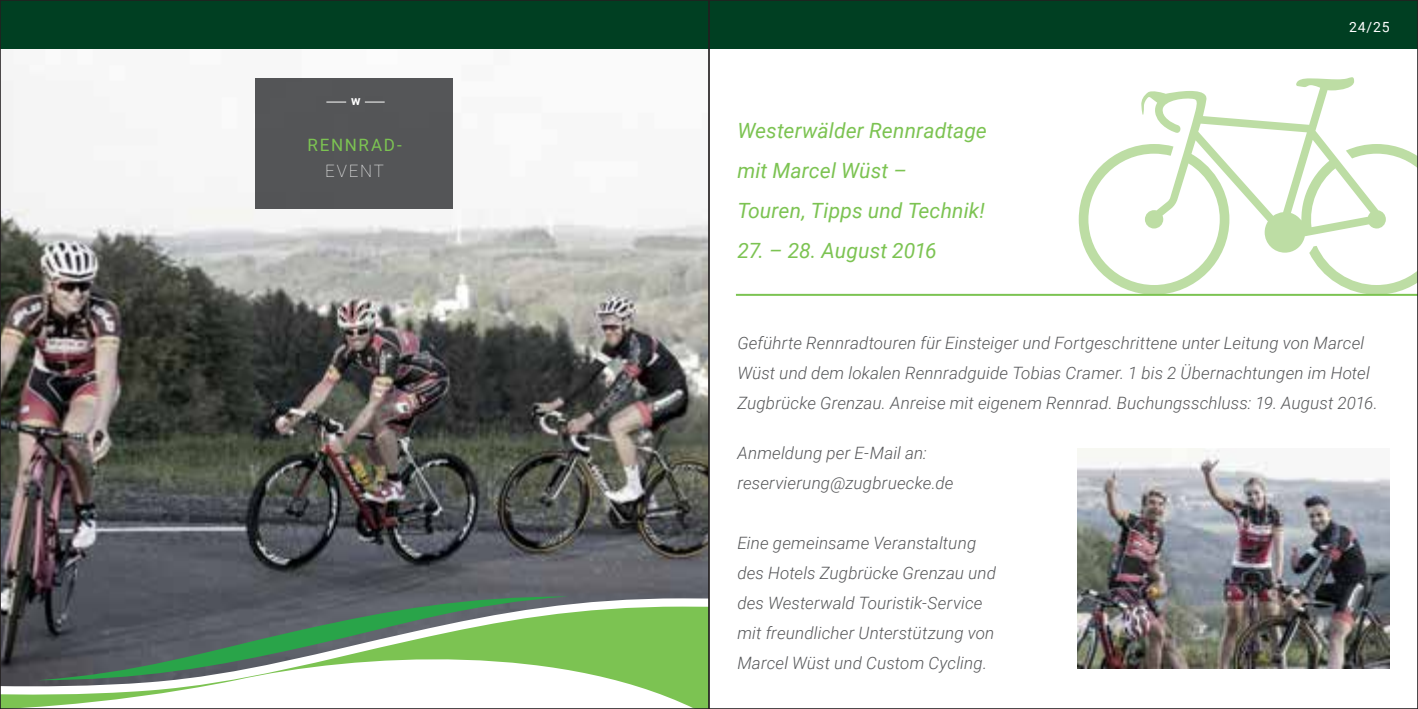
<style>
.page{position:relative;width:1418px;height:709px;background:#fff}
.page>*{position:absolute;margin:0;border:0;box-sizing:border-box;transform-origin:0 0}
.t1{font:italic 21px/40px "Roboto";letter-spacing:.005em;color:#7cc352}
.t2{font:italic 300 17px/30px "Roboto";letter-spacing:.01em;color:#57585a}
.t3{font:17px "Roboto";letter-spacing:.095em;color:#7cc352}
.t4{font:100 17px "Roboto";letter-spacing:.095em;color:#fff}
.t5{font:14px "Roboto";color:#fff}
.t6{font:700 12.8px "Roboto";color:#fff}
</style>
<div class="page">
<svg style="left:1385px;top:144px;width:30px;height:150px"></svg>
<svg style="left:1078px;top:77px;width:307px;height:217px"></svg>
<img style="left:2px;top:48px;width:705px;height:558px">
<svg style="left:38px;top:596px;width:530px;height:10px;background:#515f5f"></svg>
<svg style="left:2px;top:606px;width:705px;height:101px"></svg>
<div style="left:0;top:0;width:1417px;height:48px;background:#003f22"></div>
<img style="left:1077px;top:448px;width:312px;height:220px">
<hr style="left:736px;top:294px;width:681px;height:2px;background:#7cc352">
<div style="left:256px;top:78px;width:197px;height:130px;background:#57585a"></div>
<svg style="left:326px;top:102px;width:20px;height:1px"></svg>
<svg style="left:365px;top:102px;width:19px;height:1px"></svg>
<p class="t6" style="left:351px;top:92px;width:11px">w</p>
<p class="t3" style="left:307px;top:133px;width:96px">RENNRAD-</p>
<p class="t4" style="left:325px;top:159px;width:60px">EVENT</p>
<p class="t1" style="left:737px;top:110px;width:251px">Westerwälder Rennradtage mit Marcel Wüst –<br>Touren, Tipps und Technik!</p>
<p class="t1" style="left:737px;top:230px;width:201px">27. – 28. August 2016</p>
<p class="t5" style="left:1348px;top:17px;width:42px">24/25</p>
<p class="t2" style="left:737px;top:327px;width:642px">Geführte Rennradtouren für Einsteiger und Fortgeschrittene unter Leitung von Marcel<br>Wüst und dem lokalen Rennradguide Tobias Cramer. 1 bis 2 Übernachtungen im Hotel<br>Zugbrücke Grenzau. Anreise mit eigenem Rennrad. Buchungsschluss: 19. August 2016.</p>
<p class="t2" style="left:737px;top:437px;width:218px">Anmeldung per E-Mail an: reservierung@zugbruecke.de</p>
<p class="t2" style="left:737px;top:527px;width:260px">Eine gemeinsame Veranstaltung des Hotels Zugbrücke Grenzau und des Westerwald Touristik-Service mit freundlicher Unterstützung von Marcel Wüst und Custom Cycling.</p>
</div>
